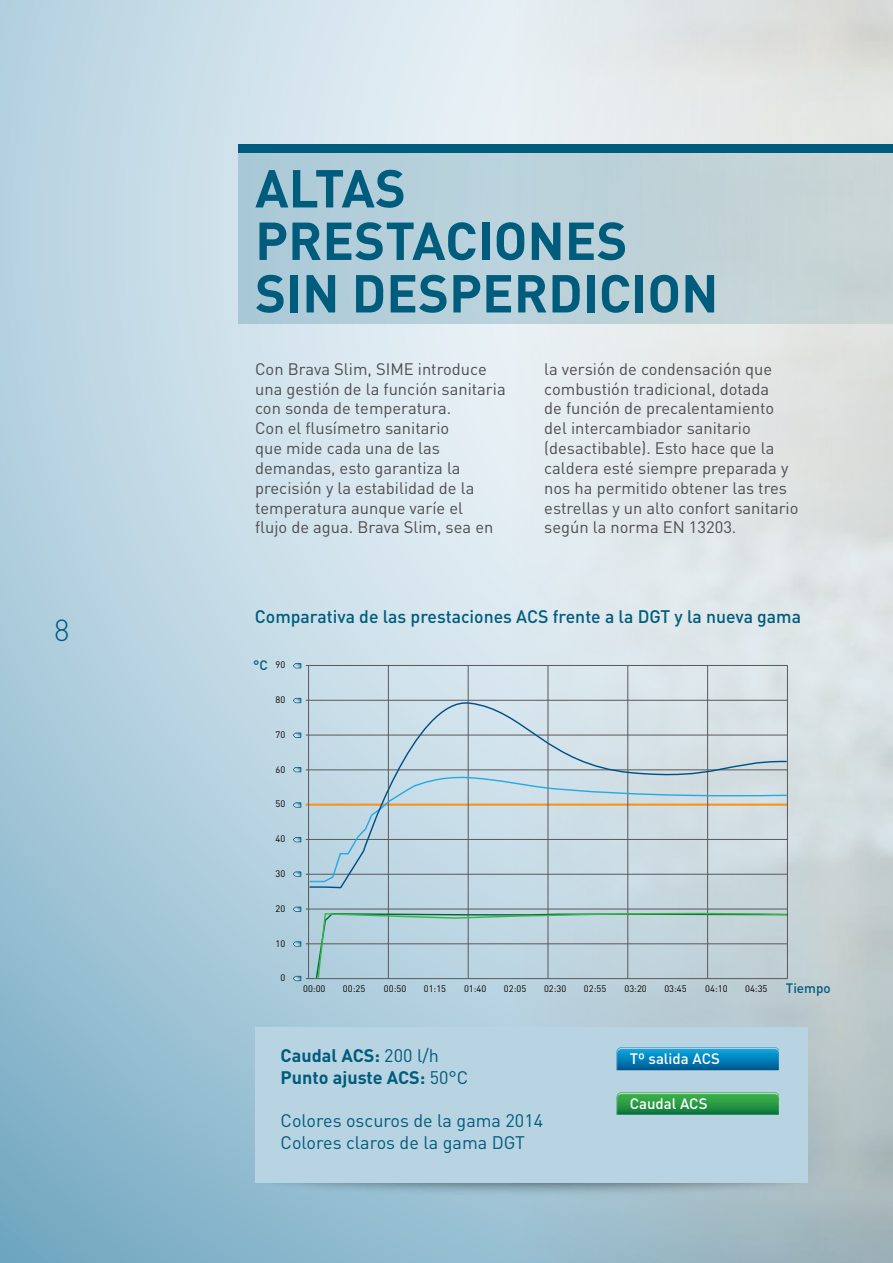
<style>
.page{position:relative;width:893px;height:1263px;background:#fff}
.page>*{position:absolute;margin:0;border:0;box-sizing:border-box;transform-origin:0 0}
.t1{font:700 52.5px/52.5px "DIN";color:#005c7c}
.t2{font:300 30px "DIN";color:#005c7c}
.t3{font:500 18px "DIN";color:#005c7c}
.t4{font:18px/21.6px "DIN";color:#005c7c}
.t5{font:700 18px/21.6px "DIN";color:#005c7c}
.t6{font:16.5px/19.8px "DIN";color:#4d4d4f}
.t7{font:500 15px "DIN";color:#fff}
.t8{font:500 13.5px "DIN";color:#005c7c}
.t9{font:9.3px "DIN";color:#000}
.s1{font-weight:400}
</style>
<div class="page">
<svg style="left:0;top:0;width:189px;height:1263px;background:#abcbdb"></svg>
<img style="left:189px;top:0;width:704px;height:1263px">
<div style="left:238px;top:153px;width:655px;height:170px;background:linear-gradient(to right,#acccdb,#cbd6d7)"></div>
<div style="left:238px;top:145px;width:655px;height:8px;background:#005c7c"></div>
<svg style="left:255px;top:1168px;width:553px;height:30px;background:#92b0be"></svg>
<hr style="left:306px;top:665px;width:481px;height:1px;background:#58595b">
<hr style="left:306px;top:700px;width:481px;height:1px;background:#58595b">
<hr style="left:306px;top:735px;width:481px;height:1px;background:#58595b">
<hr style="left:306px;top:769px;width:481px;height:1px;background:#58595b">
<hr style="left:306px;top:803px;width:481px;height:3px;background:#f7941e">
<hr style="left:306px;top:839px;width:481px;height:1px;background:#58595b">
<hr style="left:306px;top:874px;width:481px;height:1px;background:#58595b">
<hr style="left:306px;top:909px;width:481px;height:1px;background:#58595b">
<hr style="left:306px;top:943px;width:481px;height:1px;background:#58595b">
<hr style="left:306px;top:978px;width:481px;height:1px;background:#58595b">
<svg style="left:293px;top:698px;width:8px;height:5px"></svg>
<svg style="left:293px;top:732px;width:8px;height:6px"></svg>
<svg style="left:293px;top:767px;width:8px;height:5px"></svg>
<svg style="left:293px;top:802px;width:8px;height:6px"></svg>
<svg style="left:293px;top:837px;width:8px;height:5px"></svg>
<svg style="left:293px;top:871px;width:8px;height:6px"></svg>
<svg style="left:293px;top:907px;width:8px;height:5px"></svg>
<svg style="left:293px;top:941px;width:8px;height:6px"></svg>
<svg style="left:293px;top:976px;width:8px;height:5px"></svg>
<svg style="left:293px;top:663px;width:8px;height:5px"></svg>
<hr style="left:308px;top:665px;width:1px;height:313px;background:#58595b">
<hr style="left:388px;top:665px;width:1px;height:313px;background:#58595b">
<hr style="left:468px;top:665px;width:1px;height:313px;background:#58595b">
<hr style="left:548px;top:665px;width:1px;height:313px;background:#58595b">
<hr style="left:627px;top:665px;width:1px;height:313px;background:#58595b">
<hr style="left:707px;top:665px;width:1px;height:313px;background:#58595b">
<hr style="left:787px;top:665px;width:1px;height:313px;background:#58595b">
<svg style="left:309px;top:696px;width:478px;height:193px;background:#c6d6de"></svg>
<svg style="left:315px;top:911px;width:479px;height:68px;background:#b3ccd3"></svg>
<div style="left:255px;top:1027px;width:552px;height:156px;background:#b8d3e1"></div>
<img style="left:617px;top:1047px;width:162px;height:23px">
<img style="left:617px;top:1092px;width:162px;height:23px">
<h2 class="t2" style="left:54px;top:611px;width:17px">8</h2>
<h1 class="t1" style="left:255px;top:160px;width:465px">ALTAS<br>PRESTACIONES<br>SIN DESPERDICION</h1>
<p class="t6" style="left:255px;top:359px;width:252px">Con Brava Slim, SIME introduce una gestión de la función sanitaria con sonda de temperatura.<br>Con el flusímetro sanitario<br>que mide cada una de las demandas, esto garantiza la precisión y la estabilidad de la temperatura aunque varíe el<br>flujo de agua. Brava Slim, sea en</p>
<p class="t6" style="left:544px;top:359px;width:256px">la versión de condensación que combustión tradicional, dotada<br>de función de precalentamiento del intercambiador sanitario (desactibable). Esto hace que la caldera esté siempre preparada y nos ha permitido obtener las tres estrellas y un alto confort sanitario según la norma EN 13203.</p>
<p class="t3" style="left:255px;top:605px;width:548px">Comparativa de las prestaciones ACS frente a la DGT y la nueva gama</p>
<p class="t8" style="left:253px;top:656px;width:16px">°C</p>
<p class="t9" style="left:276px;top:659px;width:11px">90</p>
<p class="t9" style="left:276px;top:694px;width:11px">80</p>
<p class="t9" style="left:276px;top:729px;width:11px">70</p>
<p class="t9" style="left:276px;top:763px;width:11px">60</p>
<p class="t9" style="left:276px;top:798px;width:11px">50</p>
<p class="t9" style="left:276px;top:833px;width:11px">40</p>
<p class="t9" style="left:276px;top:868px;width:11px">30</p>
<p class="t9" style="left:276px;top:903px;width:11px">20</p>
<p class="t9" style="left:276px;top:937px;width:11px">10</p>
<p class="t9" style="left:280px;top:972px;width:6px">0</p>
<p class="t9" style="left:303px;top:983px;width:24px">00:00</p>
<p class="t9" style="left:343px;top:983px;width:24px">00:25</p>
<p class="t9" style="left:384px;top:983px;width:24px">00:50</p>
<p class="t9" style="left:424px;top:983px;width:24px">01:15</p>
<p class="t9" style="left:464px;top:983px;width:24px">01:40</p>
<p class="t9" style="left:504px;top:983px;width:24px">02:05</p>
<p class="t9" style="left:544px;top:983px;width:24px">02:30</p>
<p class="t9" style="left:584px;top:983px;width:24px">02:55</p>
<p class="t9" style="left:624px;top:983px;width:24px">03:20</p>
<p class="t9" style="left:664px;top:983px;width:24px">03:45</p>
<p class="t9" style="left:705px;top:983px;width:24px">04:10</p>
<p class="t9" style="left:745px;top:983px;width:24px">04:35</p>
<p class="t8" style="left:786px;top:979px;width:46px">Tiempo</p>
<p class="t5" style="left:281px;top:1044px;width:189px">Caudal ACS: <span class="s1">200 l/h<br></span>Punto ajuste ACS: <span class="s1">50°C</span></p>
<p class="t4" style="left:281px;top:1109px;width:264px">Colores oscuros de la gama 2014<br>Colores claros de la gama DGT</p>
<p class="t7" style="left:630px;top:1049px;width:92px">Tº salida ACS</p>
<p class="t7" style="left:630px;top:1094px;width:79px">Caudal ACS</p>
</div>
